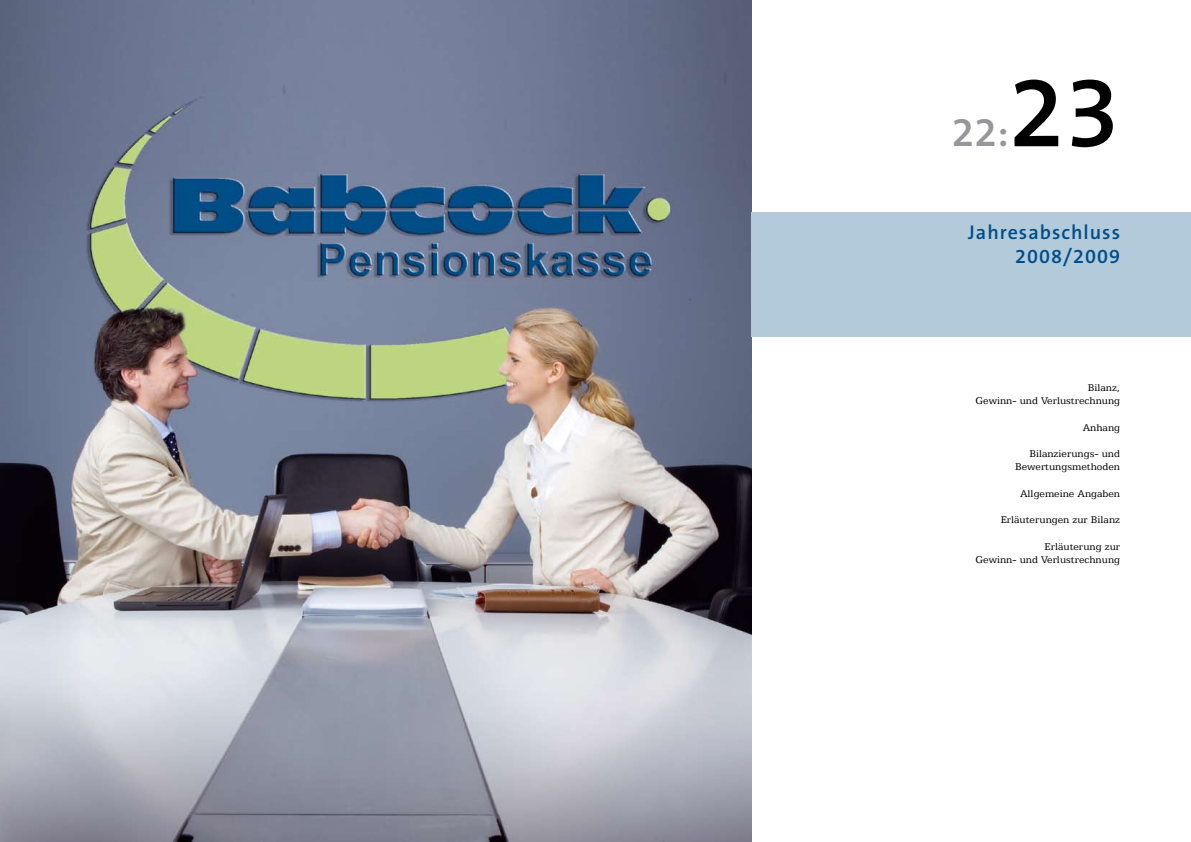
<style>
.page{position:relative;width:1191px;height:842px;background:#fff}
.page>*{position:absolute;margin:0;border:0;box-sizing:border-box;transform-origin:0 0}
.t1{font:600 101px "The Sans B6";color:#000}
.t2{font:600 41px "The Sans B6";color:#97979b}
.t3{font:600 20px/24px "The Sans B6";letter-spacing:.05em;color:#004d87;text-align:right}
.t4{font:11px/13.2px "Egyptian 505 BT";color:#000;text-align:right}
</style>
<div class="page">
<img style="left:0;top:0;width:751px;height:842px">
<div style="left:751px;top:213px;width:440px;height:124px;background:#b3cadb"></div>
<h2 class="t2" style="left:952px;top:111px;width:59px">22:</h2>
<h1 class="t1" style="left:1009px;top:59px;width:113px">23</h1>
<h3 class="t3" style="left:968px;top:221px;width:153px">Jahresabschluss<br>2008/2009</h3>
<p class="t4" style="left:975px;top:381px;width:146px">Bilanz,<br>Gewinn- und Verlustrechnung</p>
<p class="t4" style="left:1082px;top:420px;width:39px">Anhang</p>
<p class="t4" style="left:1015px;top:447px;width:106px">Bilanzierungs- und<br>Bewertungsmethoden</p>
<p class="t4" style="left:1020px;top:486px;width:101px">Allgemeine Angaben</p>
<p class="t4" style="left:1000px;top:513px;width:121px">Erläuterungen zur Bilanz</p>
<p class="t4" style="left:975px;top:539px;width:146px">Erläuterung zur<br>Gewinn- und Verlustrechnung</p>
</div>
